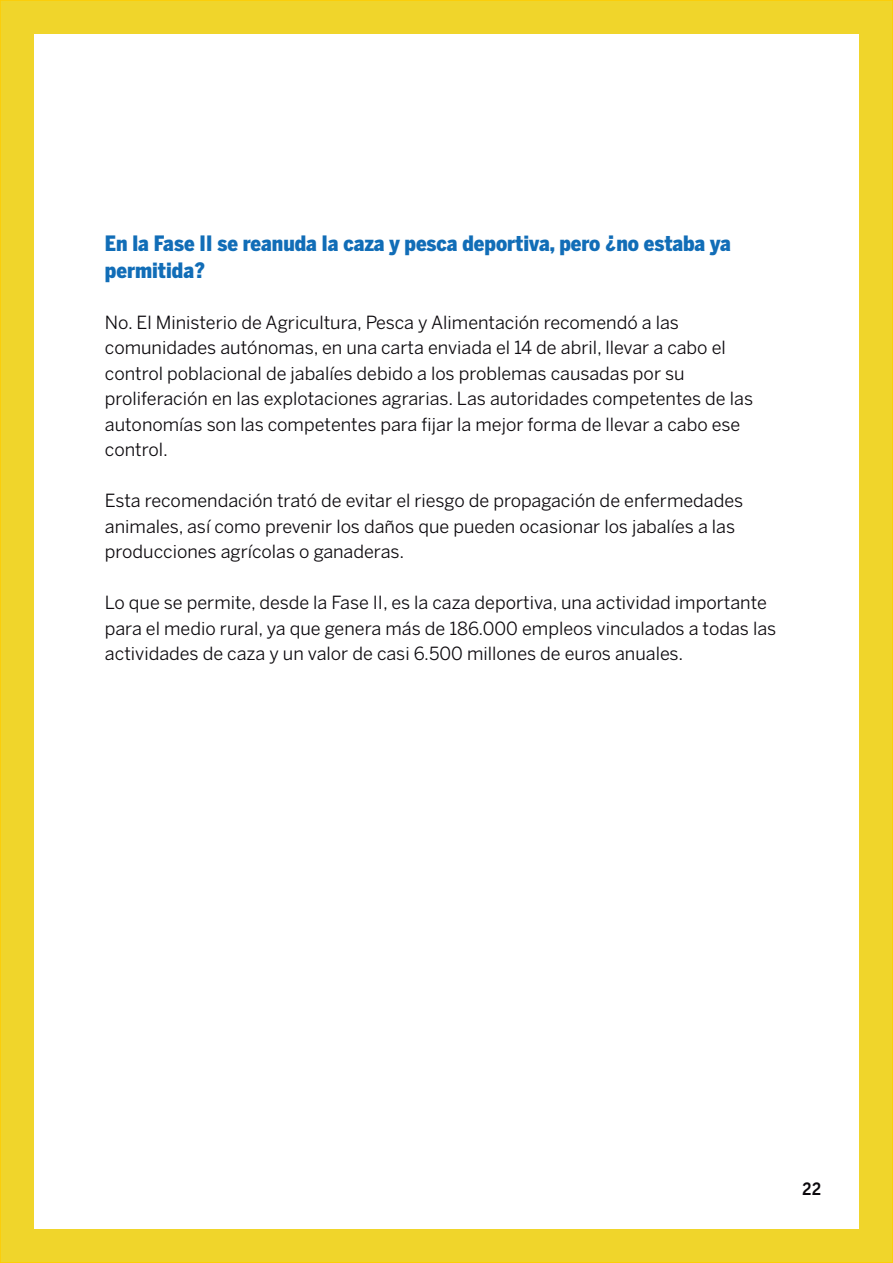
<style>
.page{position:relative;width:893px;height:1263px;background:#f0d52b}
.page>*{position:absolute;margin:0;border:0;box-sizing:border-box;transform-origin:0 0}
.t1{font:900 21px/27px "Benton Sans Cond";color:#116db7}
.t2{font:21px "Benton Sans Cond Medium SC";color:#0c090d}
.t3{font:18px/25.5px "Benton Sans";color:#0c090d}
</style>
<div class="page">
<div style="left:34px;top:34px;width:825px;height:1195px;background:#fff"></div>
<p class="t1" style="left:105px;top:229px;width:627px">En la Fase II se reanuda la caza y pesca deportiva, pero ¿no estaba ya permitida?</p>
<p class="t3" style="left:105px;top:309px;width:650px">No. El Ministerio de Agricultura, Pesca y Alimentación recomendó a las comunidades autónomas, en una carta enviada el 14 de abril, llevar a cabo el control poblacional de jabalíes debido a los problemas causadas por su proliferación en las explotaciones agrarias. Las autoridades competentes de las autonomías son las competentes para fijar la mejor forma de llevar a cabo ese control.</p>
<p class="t3" style="left:105px;top:488px;width:640px">Esta recomendación trató de evitar el riesgo de propagación de enfermedades animales, así como prevenir los daños que pueden ocasionar los jabalíes a las producciones agrícolas o ganaderas.</p>
<p class="t3" style="left:105px;top:590px;width:673px">Lo que se permite, desde la Fase II, es la caza deportiva, una actividad importante para el medio rural, ya que genera más de 186.000 empleos vinculados a todas las actividades de caza y un valor de casi 6.500 millones de euros anuales.</p>
<p class="t2" style="left:802px;top:1175px;width:21px">22</p>
</div>
